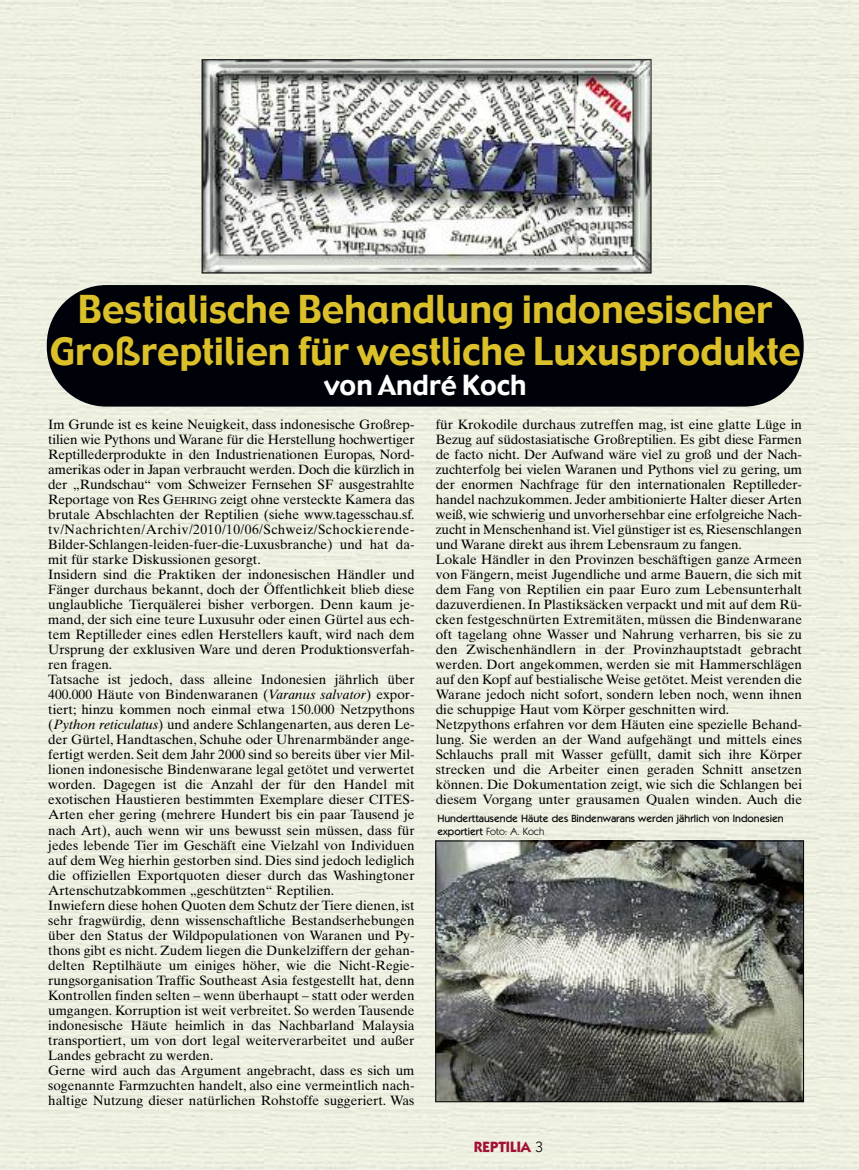
<style>
.page{position:relative;width:859px;height:1170px;background:#fff}
.page>*{position:absolute;margin:0;border:0;box-sizing:border-box;transform-origin:0 0}
.t1{font:37.5px/42px "Gadget";color:#dcc02a;text-align:center}
.t2{font:27px "Gadget";color:#fff}
.t3{font:700 15px "Itc Kabel";color:#a21032}
.t4{font:13.5px/15px "Times Ten";color:#000}
.t5{font:500 10.5px/12.8px "Itc Kabel";color:#000}
.s1{font-size:10.2px}
.s2{font-family:"Times Ten Italic Os F"}
.s3{font-weight:400}
.s4{font-weight:400;color:#000}
</style>
<div class="page">
<img style="left:0;top:0;width:859px;height:1169px">
<img style="left:204px;top:62px;width:445px;height:209px">
<div style="left:47px;top:285px;width:757px;height:121px;background:#00020a;border-radius:60px"></div>
<img style="left:438px;top:842px;width:364px;height:257px">
<div style="left:436px;top:840px;width:368px;height:261px;border:1px solid #000"></div>
<h1 class="t1" style="left:50px;top:287px;width:752px">Bestialische Behandlung indonesischer<br>Großreptilien für westliche Luxusprodukte</h1>
<h2 class="t2" style="left:324px;top:368px;width:204px">von André Koch</h2>
<p class="t4" style="left:48px;top:418px;width:368px">Im Grunde ist es keine Neuigkeit, dass indonesische Großrep&shy;tilien wie Pythons und Warane für die Herstellung hochwertiger Reptillederprodukte in den Industrienationen Europas, Nord&shy;amerikas oder in Japan verbraucht werden. Doch die kürzlich in der „Rundschau“ vom Schweizer Fernsehen SF ausgestrahlte Reportage von Res G<span class="s1">EHRING</span> zeigt ohne versteckte Kamera das brutale Abschlachten der Reptilien (siehe www.tagesschau.sf. tv/Nachrichten/Archiv/2010/10/06/Schweiz/Schockierende-Bilder-Schlangen-leiden-fuer-die-Luxusbranche) und hat da&shy;mit für starke Diskussionen gesorgt.<br>Insidern sind die Praktiken der indonesischen Händler und Fänger durchaus bekannt, doch der Öffentlichkeit blieb diese unglaubliche Tierquälerei bisher verborgen. Denn kaum je&shy;mand, der sich eine teure Luxusuhr oder einen Gürtel aus ech&shy;tem Reptilleder eines edlen Herstellers kauft, wird nach dem Ursprung der exklusiven Ware und deren Produktionsverfah&shy;ren fragen.<br>Tatsache ist jedoch, dass alleine Indonesien jährlich über 400.000 Häute von Bindenwaranen (<span class="s2">Varanus salvator</span>) expor&shy;tiert; hinzu kommen noch einmal etwa 150.000 Netzpythons (<span class="s2">Python reticulatus</span>) und andere Schlangenarten, aus deren Le&shy;der Gürtel, Handtaschen, Schuhe oder Uhrenarmbänder ange&shy;fertigt werden. Seit dem Jahr 2000 sind so bereits über vier Mil&shy;lionen indonesische Bindenwarane legal getötet und verwertet worden. Dagegen ist die Anzahl der für den Handel mit exotischen Haustieren bestimmten Exemplare dieser CITES-Arten eher gering (mehrere Hundert bis ein paar Tausend je nach Art), auch wenn wir uns bewusst sein müssen, dass für jedes lebende Tier im Geschäft eine Vielzahl von Individuen auf dem Weg hierhin gestorben sind. Dies sind jedoch lediglich die offiziellen Exportquoten dieser durch das Washingtoner Artenschutzabkommen „geschützten“ Reptilien.<br>Inwiefern diese hohen Quoten dem Schutz der Tiere dienen, ist sehr fragwürdig, denn wissenschaftliche Bestandserhebungen über den Status der Wildpopulationen von Waranen und Py&shy;thons gibt es nicht. Zudem liegen die Dunkelziffern der gehan&shy;delten Reptilhäute um einiges höher, wie die Nicht-Regie&shy;rungsorganisation Traffic Southeast Asia festgestellt hat, denn Kontrollen finden selten – wenn überhaupt – statt oder werden umgangen. Korruption ist weit verbreitet. So werden Tausende indonesische Häute heimlich in das Nachbarland Malaysia transportiert, um von dort legal weiterverarbeitet und außer Landes gebracht zu werden.<br>Gerne wird auch das Argument angebracht, dass es sich um sogenannte Farmzuchten handelt, also eine vermeintlich nach&shy;haltige Nutzung dieser natürlichen Rohstoffe suggeriert. Was</p>
<p class="t4" style="left:436px;top:418px;width:368px">für Krokodile durchaus zutreffen mag, ist eine glatte Lüge in Bezug auf südostasiatische Großreptilien. Es gibt diese Farmen de facto nicht. Der Aufwand wäre viel zu groß und der Nach&shy;zuchterfolg bei vielen Waranen und Pythons viel zu gering, um der enormen Nachfrage für den internationalen Reptilleder&shy;handel nachzukommen. Jeder ambitionierte Halter dieser Arten weiß, wie schwierig und unvorhersehbar eine erfolgreiche Nach&shy;zucht in Menschenhand ist.Viel günstiger ist es,Riesenschlangen und Warane direkt aus ihrem Lebensraum zu fangen.<br>Lokale Händler in den Provinzen beschäftigen ganze Armeen von Fängern, meist Jugendliche und arme Bauern, die sich mit dem Fang von Reptilien ein paar Euro zum Lebensunterhalt dazuverdienen. In Plastiksäcken verpackt und mit auf dem Rü&shy;cken festgeschnürten Extremitäten, müssen die Bindenwarane oft tagelang ohne Wasser und Nahrung verharren, bis sie zu den Zwischenhändlern in der Provinzhauptstadt gebracht werden. Dort angekommen, werden sie mit Hammerschlägen auf den Kopf auf bestialische Weise getötet. Meist verenden die Warane jedoch nicht sofort, sondern leben noch, wenn ihnen die schuppige Haut vom Körper geschnitten wird.<br>Netzpythons erfahren vor dem Häuten eine spezielle Behand&shy;lung. Sie werden an der Wand aufgehängt und mittels eines Schlauchs prall mit Wasser gefüllt, damit sich ihre Körper strecken und die Arbeiter einen geraden Schnitt ansetzen können. Die Dokumentation zeigt, wie sich die Schlangen bei diesem Vorgang unter grausamen Qualen winden. Auch die</p>
<p class="t5" style="left:437px;top:813px;width:348px">Hunderttausende Häute des Bindenwarans werden jährlich von Indonesien exportiert <span class="s3">Foto: A. Koch</span></p>
<p class="t3" style="left:474px;top:1140px;width:70px">REPTILIA <span class="s4">3</span></p>
</div>
